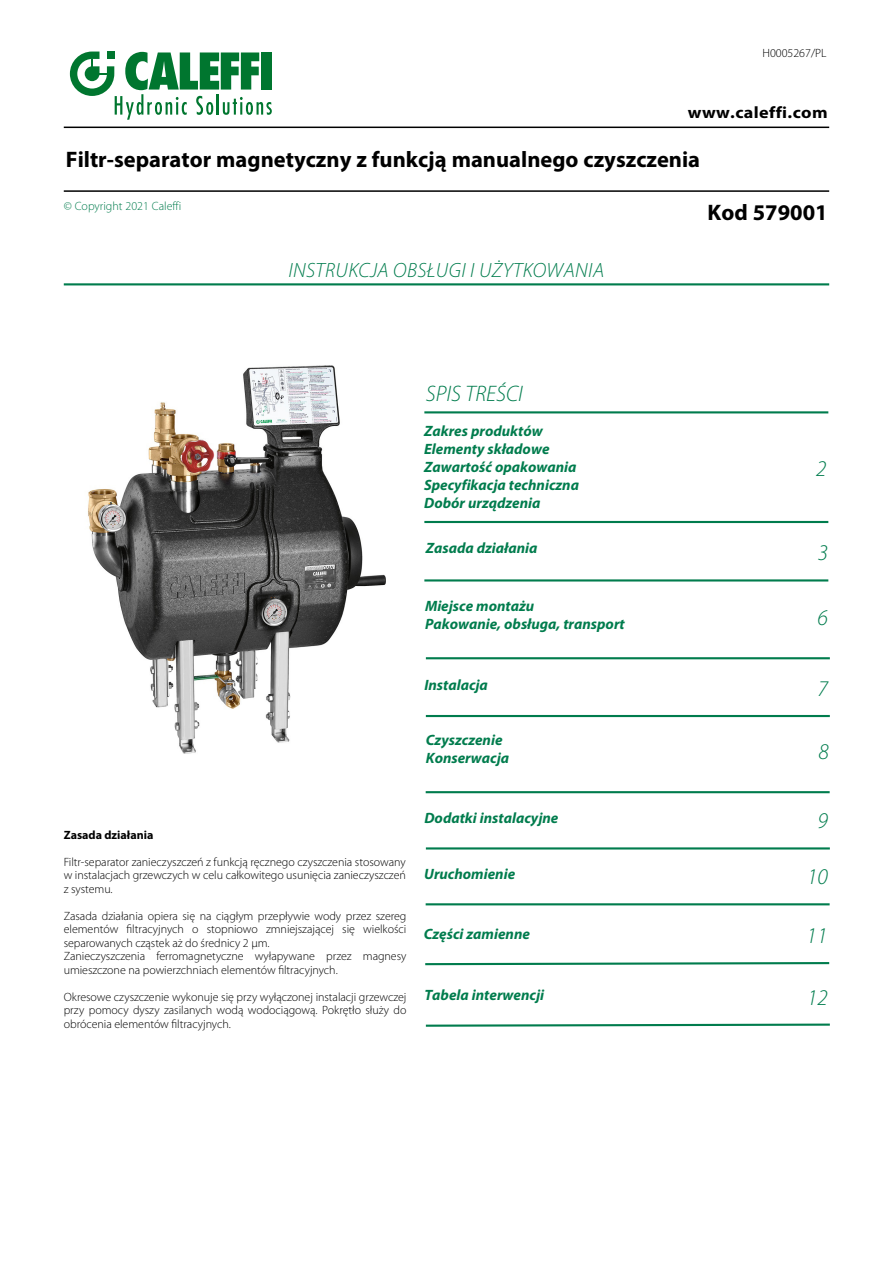
<style>
.page{position:relative;width:893px;height:1263px;background:#fff}
.page>*{position:absolute;margin:0;border:0;box-sizing:border-box;transform-origin:0 0}
.Normale{font:700 22.5px "Myriad Pro";color:#000}
.Normale-2{font:italic 300 22.5px "Myriad Pro";color:#007c4d}
.Normale-3{font:italic 300 20.7px "Myriad Pro";letter-spacing:.02em;color:#007c4d}
.Normale-4{font:700 16.5px "Myriad Pro";letter-spacing:.02em;color:#000;scale:1.1 1}
.Normale-5{font:italic 700 15px "Myriad Pro";color:#007c4d}
.Normale-6{font:300 12px/13.5px "Myriad Pro";letter-spacing:-.005em;color:#000;text-align:justify}
.Normale-7{font:300 12px "Myriad Pro";color:#007c4d}
.t1{font:700 12px "Myriad Pro";color:#000}
</style>
<div class="page">
<hr style="left:64px;top:127px;width:765px;height:1px;background:#000">
<hr style="left:64px;top:190px;width:765px;height:2px;background:#000">
<hr style="left:424px;top:411px;width:404px;height:2px;background:#007c4d">
<hr style="left:424px;top:521px;width:404px;height:2px;background:#007c4d">
<hr style="left:424px;top:579px;width:404px;height:2px;background:#007c4d">
<hr style="left:64px;top:283px;width:765px;height:2px;background:#007c4d">
<svg style="left:70px;top:52px;width:202px;height:68px"></svg>
<img style="left:88px;top:365px;width:298px;height:389px">
<hr style="left:426px;top:657px;width:404px;height:2px;background:#007c4d">
<hr style="left:426px;top:715px;width:404px;height:2px;background:#007c4d">
<hr style="left:426px;top:791px;width:404px;height:2px;background:#007c4d">
<hr style="left:426px;top:847px;width:404px;height:2px;background:#007c4d">
<hr style="left:426px;top:903px;width:404px;height:2px;background:#007c4d">
<svg style="left:425px;top:962px;width:405px;height:4px"></svg>
<svg style="left:425px;top:1023px;width:405px;height:4px"></svg>
<p class="Normale-6" style="left:762px;top:46px;width:66px">H0005267/PL</p>
<p class="Normale-4" style="left:688px;top:102px;width:129px">www.caleffi.com</p>
<p class="Normale" style="left:66px;top:145px;width:636px">Filtr-separator magnetyczny z funkcją manualnego czyszczenia</p>
<p class="Normale-7" style="left:64px;top:198px;width:119px">© Copyright 2021 Caleffi</p>
<p class="Normale" style="left:708px;top:197px;width:122px">Kod 579001</p>
<p class="Normale-3" style="left:288px;top:258px;width:317px">INSTRUKCJA OBSŁUGI I UŻYTKOWANIA</p>
<p class="Normale-2" style="left:426px;top:380px;width:98px">SPIS TREŚCI</p>
<p class="Normale-5" style="left:424px;top:421px;width:120px">Zakres produktów</p>
<p class="Normale-5" style="left:424px;top:439px;width:127px">Elementy składowe</p>
<p class="Normale-5" style="left:424px;top:457px;width:154px">Zawartość opakowania</p>
<p class="Normale-5" style="left:424px;top:475px;width:156px">Specyfikacja techniczna</p>
<p class="Normale-5" style="left:424px;top:493px;width:118px">Dobór urządzenia</p>
<p class="Normale-5" style="left:426px;top:539px;width:113px">Zasada działania</p>
<p class="Normale-5" style="left:425px;top:596px;width:111px">Miejsce montażu</p>
<p class="Normale-5" style="left:425px;top:614px;width:201px">Pakowanie, obsługa, transport</p>
<p class="Normale-2" style="left:816px;top:455px;width:12px">2</p>
<p class="Normale-2" style="left:818px;top:539px;width:12px">3</p>
<p class="Normale-2" style="left:818px;top:604px;width:12px">6</p>
<p class="Normale-5" style="left:424px;top:675px;width:65px">Instalacja</p>
<p class="Normale-2" style="left:818px;top:675px;width:12px">7</p>
<p class="Normale-5" style="left:426px;top:730px;width:78px">Czyszczenie</p>
<p class="Normale-5" style="left:426px;top:748px;width:85px">Konserwacja</p>
<p class="Normale-2" style="left:818px;top:738px;width:12px">8</p>
<p class="t1" style="left:64px;top:827px;width:91px">Zasada działania</p>
<p class="Normale-6" style="left:64px;top:855px;width:344px">Filtr-separator zanieczyszczeń z funkcją ręcznego czyszczenia stosowany w instalacjach grzewczych w celu całkowitego usunięcia zanieczyszczeń z systemu.</p>
<p class="Normale-6" style="left:64px;top:909px;width:344px">Zasada działania opiera się na ciągłym przepływie wody przez szereg elementów filtracyjnych o stopniowo zmniejszającej się wielkości separowanych cząstek aż do średnicy 2 μm.</p>
<p class="Normale-6" style="left:64px;top:949px;width:344px">Zanieczyszczenia ferromagnetyczne wyłapywane przez magnesy umieszczone na powierzchniach elementów filtracyjnych.</p>
<p class="Normale-6" style="left:64px;top:990px;width:344px">Okresowe czyszczenie wykonuje się przy wyłączonej instalacji grzewczej przy pomocy dyszy zasilanych wodą wodociągową. Pokrętło służy do obrócenia elementów filtracyjnych.</p>
<p class="Normale-5" style="left:424px;top:808px;width:136px">Dodatki instalacyjne</p>
<p class="Normale-2" style="left:818px;top:807px;width:12px">9</p>
<p class="Normale-5" style="left:424px;top:864px;width:93px">Uruchomienie</p>
<p class="Normale-2" style="left:807px;top:863px;width:22px">10</p>
<p class="Normale-5" style="left:424px;top:924px;width:108px">Części zamienne</p>
<p class="Normale-2" style="left:807px;top:922px;width:22px">11</p>
<p class="Normale-5" style="left:424px;top:986px;width:121px">Tabela interwencji</p>
<p class="Normale-2" style="left:807px;top:983px;width:22px">12</p>
</div>
